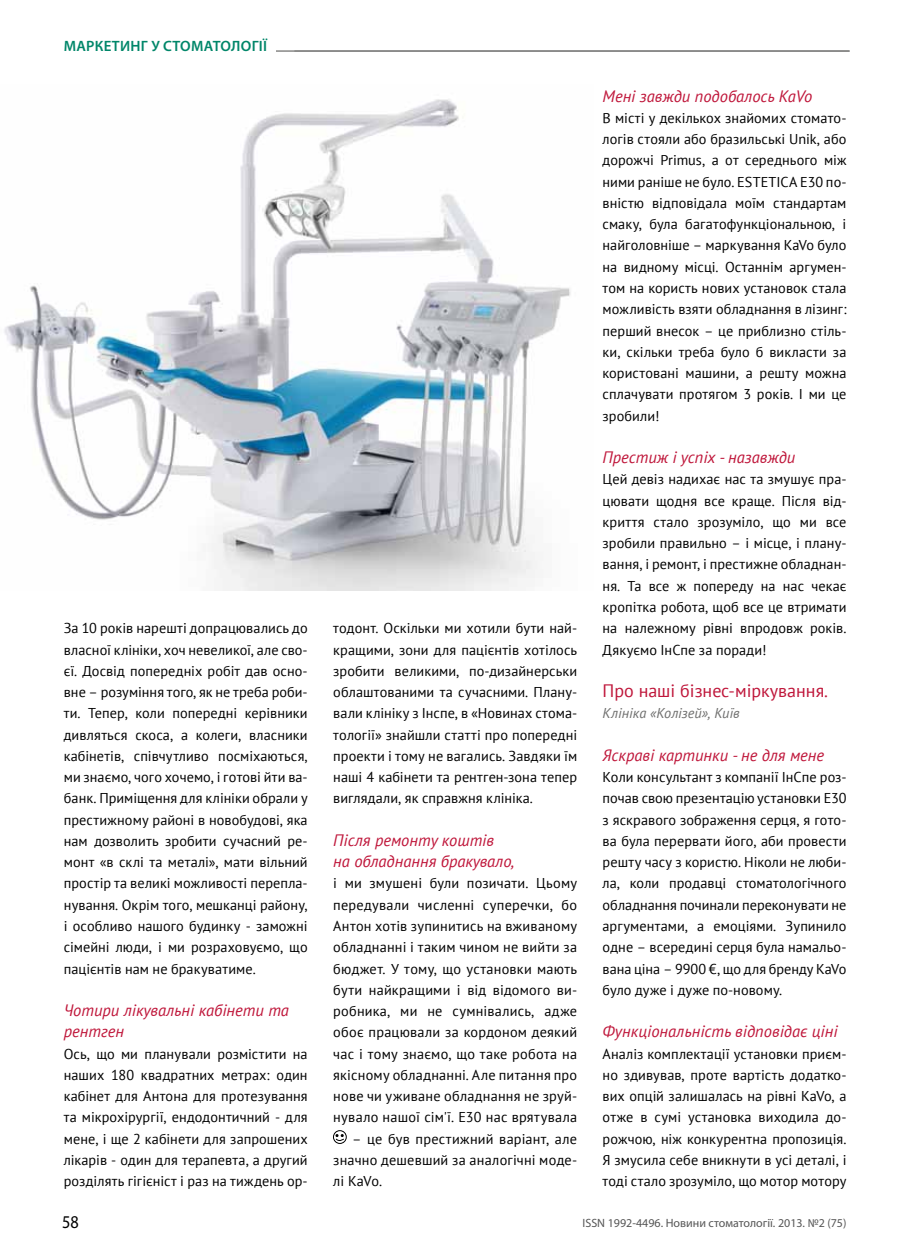
<style>
.page{position:relative;width:902px;height:1259px;background:#fff}
.page>*{position:absolute;margin:0;border:0;box-sizing:border-box;transform-origin:0 0}
.t1{font:18px "PT Sans";color:#bf163a}
.t2{font:18px "Myriad Pro";color:#000;scale:.9 1}
.t3{font:italic 16.5px/21.3px "PT Sans";color:#bf163a}
.t4{font:600 15px "Myriad Pro";letter-spacing:.02em;color:#008669}
.t5{font:14.25px/21.3px "PT Sans";letter-spacing:.005em;color:#000;text-align:justify}
.t6{font:italic 14.25px "PT Sans";letter-spacing:-.005em;color:#6f6f6e}
.t7{font:12px "Myriad Pro";color:#565656}
</style>
<div class="page">
<hr style="left:260px;top:50px;width:589px;height:2px;background:#878786">
<div style="left:64px;top:40px;width:212px;height:20px;background:#fff"></div>
<div style="left:333px;top:1130px;width:13px;height:13px;border:1px solid #000;border-radius:50%"></div>
<svg style="left:335px;top:1134px;width:9px;height:8px"></svg>
<img style="left:4px;top:99px;width:567px;height:492px">
<p class="t4" style="left:64px;top:38px;width:205px">МАРКЕтинг у стоматології</p>
<p class="t5" style="left:64px;top:617px;width:245px">За 10 років нарешті допрацювались до власної клініки, хоч невеликої, але сво&shy;єї. Досвід попередніх робіт дав осно&shy;вне – розуміння того, як не треба роби&shy;ти. Тепер, коли попередні керівники дивляться скоса, а колеги, власники кабінетів, співчутливо посміхаються, ми знаємо, чого хочемо, і готові йти ва&shy;банк. Приміщення для клініки обрали у престижному районі в новобудові, яка нам дозволить зробити сучасний ре&shy;монт «в склі та металі», мати вільний простір та великі можливості перепла&shy;нування. Окрім того, мешканці району, і особливо нашого будинку - заможні сімейні люди, і ми розраховуємо, що пацієнтів нам не бракуватиме.</p>
<p class="t3" style="left:64px;top:999px;width:227px">Чотири лікувальні кабінети та рентген</p>
<p class="t5" style="left:64px;top:1042px;width:245px">Ось, що ми планували розмістити на наших 180 квадратних метрах: один кабінет для Антона для протезування та мікрохірургії, ендодонтичний - для мене, і ще 2 кабінети для запрошених лікарів - один для терапевта, а другий розділять гігієніст і раз на тиждень ор-</p>
<p class="t5" style="left:333px;top:617px;width:245px">тодонт. Оскільки ми хотили бути най&shy;кращими, зони для пацієнтів хотілось зробити великими, по-дизайнерськи облаштованими та сучасними. Плану&shy;вали клініку з Інспе, в «Новинах стома&shy;тології» знайшли статті про попередні проекти і тому не вагались. Завдяки їм наші 4 кабінети та рентген-зона тепер виглядали, як справжня клініка.</p>
<p class="t3" style="left:333px;top:829px;width:183px">Після ремонту коштів на обладнання бракувало,</p>
<p class="t5" style="left:333px;top:872px;width:245px">і ми змушені були позичати. Цьому передували численні суперечки, бо Антон хотів зупинитись на вживаному обладнанні і таким чином не вийти за бюджет. У тому, що установки мають бути найкращими і від відомого ви&shy;робника, ми не сумнівались, адже обоє працювали за кордоном деякий час і тому знаємо, що таке робота на якісному обладнанні. Але питання про нове чи уживане обладнання не зруй&shy;нувало нашої сім'ї. Е30 нас врятувала</p>
<p class="t5" style="left:333px;top:1127px;width:245px;text-indent:19px">– це був престижний варіант, але значно дешевший за аналогічні моде&shy;лі KaVo.</p>
<p class="t3" style="left:602px;top:85px;width:211px">Мені завжди подобалось KaVo</p>
<p class="t5" style="left:602px;top:107px;width:245px">В місті у декількох знайомих стомато&shy;логів стояли або бразильські Unik, або дорожчі Primus, а от середнього між ними раніше не було. ESTETICA Е30 по&shy;вністю відповідала моїм стандартам смаку, була багатофункціональною, і найголовніше – маркування KaVo було на видному місці. Останнім аргумен&shy;том на користь нових установок стала можливість взяти обладнання в лізинг: перший внесок – це приблизно стіль&shy;ки, скільки треба було б викласти за користовані машини, а решту можна сплачувати протягом 3 років. І ми це зробили!</p>
<p class="t3" style="left:602px;top:446px;width:194px">Престиж і успіх - назавжди</p>
<p class="t5" style="left:602px;top:468px;width:245px">Цей девіз надихає нас та змушує пра&shy;цювати щодня все краще. Після від&shy;криття стало зрозуміло, що ми все зробили правильно – і місце, і плану&shy;вання, і ремонт, і престижне обладнан&shy;ня. Та все ж попереду на нас чекає кропітка робота, щоб все це втримати на належному рівні впродовж років.<br>Дякуємо ІнСпе за поради!</p>
<p class="t1" style="left:602px;top:679px;width:227px">Про наші бізнес-міркування.</p>
<p class="t6" style="left:602px;top:704px;width:139px">Клініка «Колізей», Київ</p>
<p class="t3" style="left:602px;top:744px;width:223px">Яскраві картинки - не для мене</p>
<p class="t5" style="left:602px;top:766px;width:245px">Коли консультант з компанії ІнСпе роз&shy;почав свою презентацію установки Е30 з яскравого зображення серця, я гото&shy;ва була перервати його, аби провести решту часу з користю. Ніколи не люби&shy;ла, коли продавці стоматологічного обладнання починали переконувати не аргументами, а емоціями. Зупинило одне – всередині серця була намальо&shy;вана ціна – 9900 €, що для бренду KaVo було дуже і дуже по-новому.</p>
<p class="t3" style="left:602px;top:1020px;width:236px">Функціональність відповідає ціні</p>
<p class="t5" style="left:602px;top:1042px;width:245px">Аналіз комплектації установки приєм&shy;но здивував, проте вартість додатко&shy;вих опцій залишалась на рівні KaVo, а отже в сумі установка виходила до&shy;рожчою, ніж конкурентна пропозиція.<br>Я змусила себе вникнути в усі деталі, і тоді стало зрозуміло, що мотор мотору</p>
<p class="t2" style="left:62px;top:1211px;width:20px">58</p>
<p class="t7" style="left:582px;top:1215px;width:265px">ISSN 1992-4496. Новини стоматології. 2013. №2 (75)</p>
</div>
